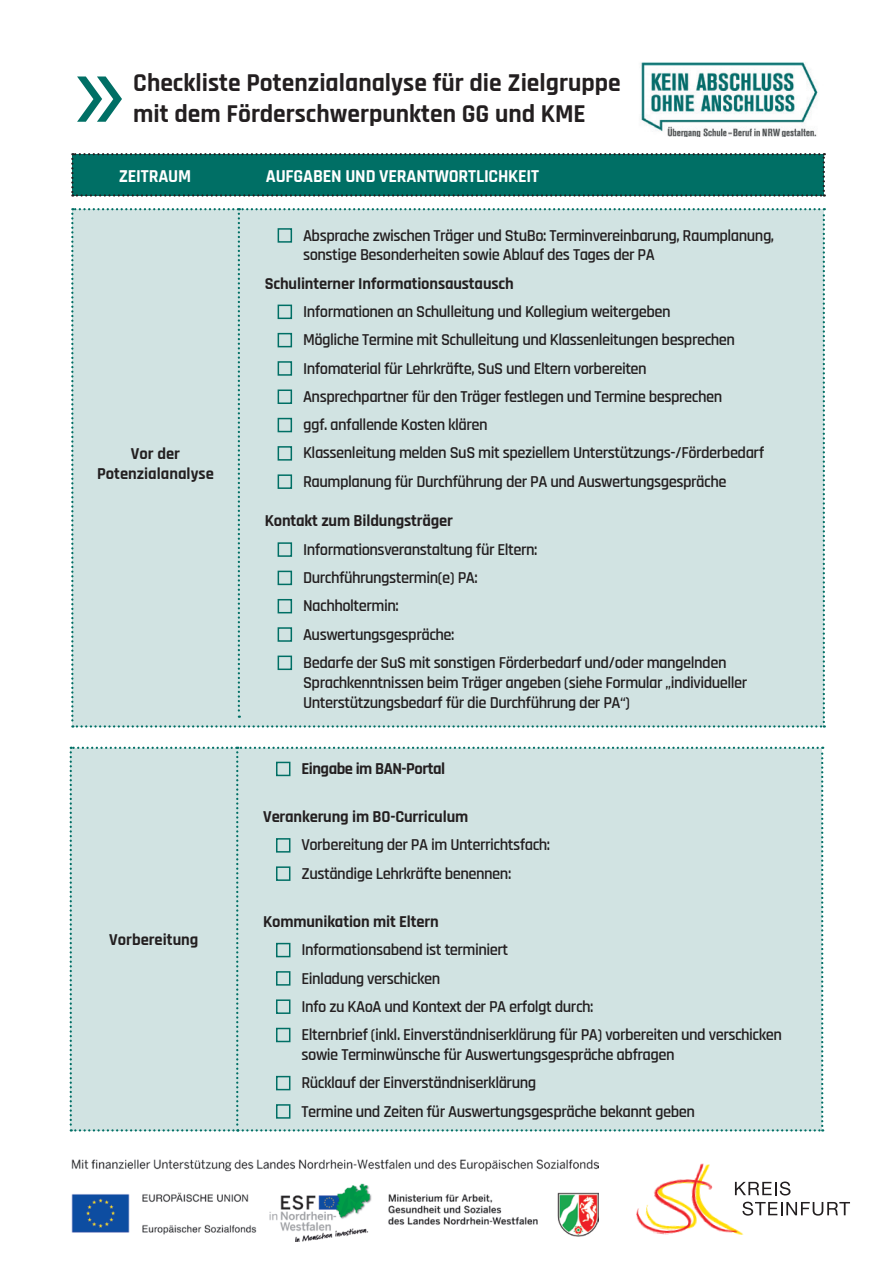
<style>
.page{position:relative;width:893px;height:1263px;background:#fff}
.page>*{position:absolute;margin:0;border:0;box-sizing:border-box;transform-origin:0 0}
.Hervorhebung__WIE_GENAU{font:700 25.5px/30.6px "Rajdhani";color:#231f20}
.Aufzählung{font:700 18px "Rajdhani";letter-spacing:-.01em;color:#fff}
.Stichpunkte{font:600 16.5px/19.8px "Rajdhani";letter-spacing:-.03em;color:#231f20}
.Aufzählung-2{font:700 16.5px/19.8px "Rajdhani";letter-spacing:-.01em;color:#231f20;text-align:center}
.Stichpunkte-2{font:700 16.5px "Rajdhani";letter-spacing:-.03em;color:#231f20}
</style>
<div class="page">
<svg style="left:753px;top:1181px;width:37px;height:14px"></svg>
<svg style="left:753px;top:1202px;width:97px;height:13px"></svg>
<img style="left:636px;top:1163px;width:117px;height:72px">
<img style="left:71px;top:1159px;width:528px;height:83px">
<svg style="left:77px;top:76px;width:45px;height:46px"></svg>
<svg style="left:71px;top:153px;width:754px;height:44px;background:#0a7167"></svg>
<img style="left:641px;top:62px;width:177px;height:75px">
<div style="left:71px;top:208px;width:754px;height:520px;background:#d1e3e2"></div>
<div style="left:70px;top:747px;width:753px;height:384px;background:#d1e3e2"></div>
<p class="Hervorhebung__WIE_GENAU" style="left:133px;top:68px;width:489px">Checkliste Potenzialanalyse für die Zielgruppe mit dem Förderschwerpunkten GG und KME</p>
<p class="Aufzählung" style="left:119px;top:165px;width:74px">ZEITRAUM</p>
<p class="Aufzählung" style="left:266px;top:165px;width:275px">AUFGABEN UND VERANTWORTLICHKEIT</p>
<p class="Aufzählung-2" style="left:97px;top:444px;width:118px">Vor der<br>Potenzialanalyse</p>
<p class="Aufzählung-2" style="left:109px;top:930px;width:91px">Vorbereitung</p>
<p class="Stichpunkte" style="left:303px;top:226px;width:473px">Absprache zwischen Träger und StuBo: Terminvereinbarung, Raumplanung, sonstige Besonderheiten sowie Ablauf des Tages der PA</p>
<p class="Aufzählung-2" style="left:265px;top:274px;width:250px">Schulinterner Informationsaustausch</p>
<p class="Stichpunkte" style="left:303px;top:302px;width:369px">Informationen an Schulleitung und Kollegium weitergeben</p>
<p class="Stichpunkte" style="left:303px;top:331px;width:433px">Mögliche Termine mit Schulleitung und Klassenleitungen besprechen</p>
<p class="Stichpunkte" style="left:303px;top:359px;width:345px">Infomaterial für Lehrkräfte, SuS und Eltern vorbereiten</p>
<p class="Stichpunkte" style="left:303px;top:387px;width:421px">Ansprechpartner für den Träger festlegen und Termine besprechen</p>
<p class="Stichpunkte" style="left:303px;top:415px;width:186px">ggf. anfallende Kosten klären</p>
<p class="Stichpunkte" style="left:303px;top:444px;width:463px">Klassenleitung melden SuS mit speziellem Unterstützungs-/Förderbedarf</p>
<p class="Stichpunkte" style="left:303px;top:472px;width:425px">Raumplanung für Durchführung der PA und Auswertungsgespräche</p>
<p class="Aufzählung-2" style="left:265px;top:512px;width:190px">Kontakt zum Bildungsträger</p>
<p class="Stichpunkte" style="left:303px;top:540px;width:236px">Informationsveranstaltung für Eltern:</p>
<p class="Stichpunkte" style="left:303px;top:568px;width:176px">Durchführungstermin(e) PA:</p>
<p class="Stichpunkte" style="left:303px;top:597px;width:97px">Nachholtermin:</p>
<p class="Stichpunkte" style="left:303px;top:625px;width:153px">Auswertungsgespräche:</p>
<p class="Stichpunkte" style="left:303px;top:653px;width:446px">Bedarfe der SuS mit sonstigen Förderbedarf und/oder mangelnden<br>Sprachkenntnissen beim Träger angeben (siehe Formular „individueller<br>Unterstützungsbedarf für die Durchführung der PA“)</p>
<p class="Stichpunkte-2" style="left:301px;top:759px;width:145px">Eingabe im BAN-Portal</p>
<p class="Aufzählung-2" style="left:263px;top:807px;width:207px">Verankerung im BO-Curriculum</p>
<p class="Stichpunkte" style="left:301px;top:836px;width:250px">Vorbereitung der PA im Unterrichtsfach:</p>
<p class="Stichpunkte" style="left:301px;top:864px;width:211px">Zuständige Lehrkräfte benennen:</p>
<p class="Aufzählung-2" style="left:263px;top:912px;width:177px">Kommunikation mit Eltern</p>
<p class="Stichpunkte" style="left:301px;top:940px;width:208px">Informationsabend ist terminiert</p>
<p class="Stichpunkte" style="left:301px;top:969px;width:140px">Einladung verschicken</p>
<p class="Stichpunkte" style="left:301px;top:997px;width:294px">Info zu KAoA und Kontext der PA erfolgt durch:</p>
<p class="Stichpunkte" style="left:301px;top:1025px;width:482px">Elternbrief (inkl. Einverständniserklärung für PA) vorbereiten und verschicken sowie Terminwünsche für Auswertungsgespräche abfragen</p>
<p class="Stichpunkte" style="left:301px;top:1073px;width:236px">Rücklauf der Einverständniserklärung</p>
<p class="Stichpunkte" style="left:301px;top:1102px;width:395px">Termine und Zeiten für Auswertungsgespräche bekannt geben</p>
</div>
